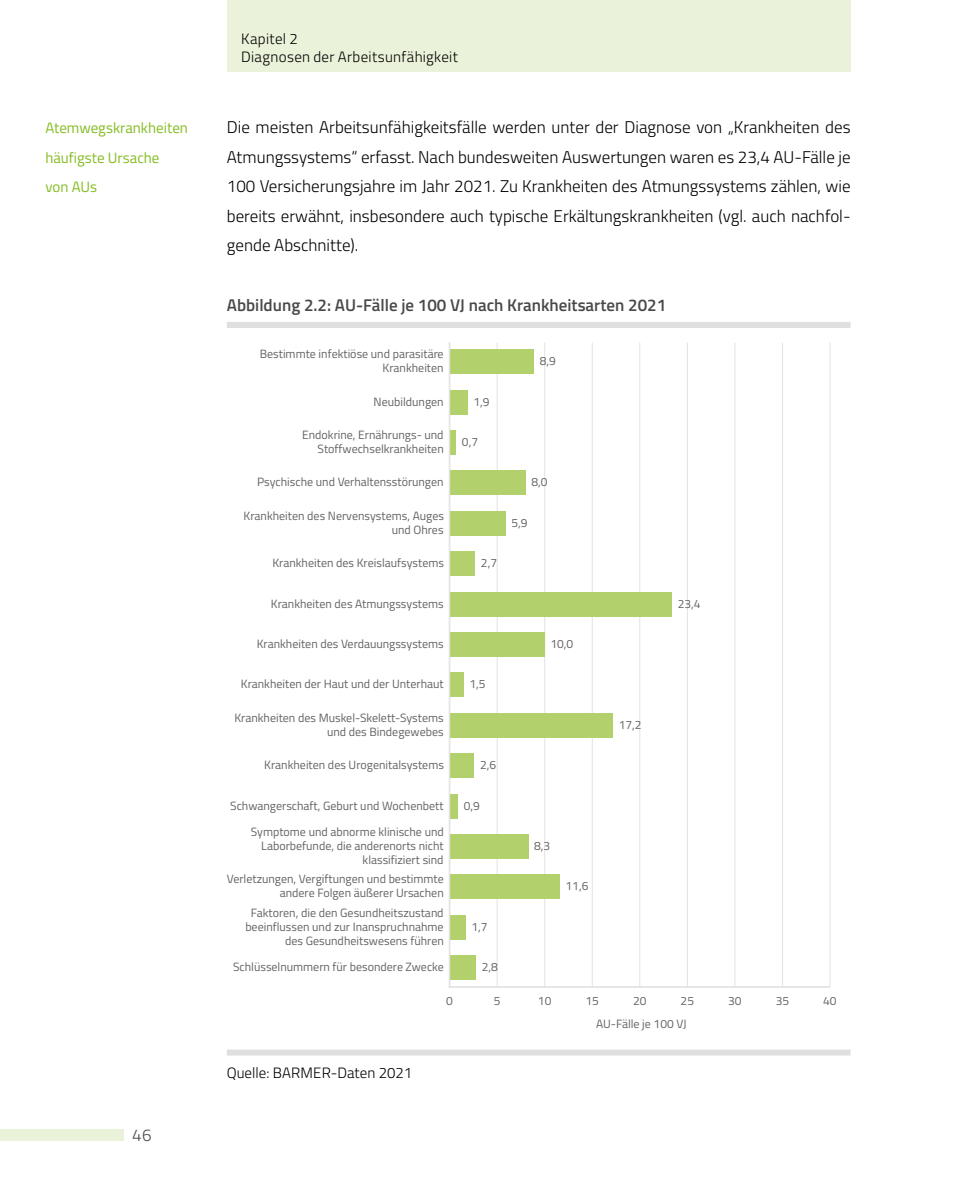
<style>
.page{position:relative;width:964px;height:1191px;background:#fff}
.page>*{position:absolute;margin:0;border:0;box-sizing:border-box;transform-origin:0 0}
.C-Fließtexte_C-01-P-FL{font:300 17px/29.6px "Titillium";color:#000;text-align:justify}
.t1{font:600 17px "Titillium";color:#494948}
.t2{font:300 17px "Titillium";color:#494948}
.t3{font:300 15px/18px "Titillium";letter-spacing:.015em;color:#000}
.t4{font:15px/29.6px "Titillium";color:#85bc22}
.t5{font:12px/14px "Titillium";color:#636362;text-align:right}
</style>
<div class="page">
<div style="left:227px;top:0;width:623px;height:71px;background:#eaf2d9"></div>
<div style="left:227px;top:322px;width:623px;height:6px;background:#dfdfe0"></div>
<div style="left:227px;top:1049px;width:623px;height:6px;background:#dfdfe0"></div>
<hr style="left:497px;top:342px;width:1px;height:645px;background:#e3e3e3">
<hr style="left:544px;top:342px;width:1px;height:645px;background:#e3e3e3">
<hr style="left:592px;top:342px;width:1px;height:645px;background:#e3e3e3">
<hr style="left:639px;top:342px;width:1px;height:645px;background:#e3e3e3">
<hr style="left:687px;top:342px;width:1px;height:645px;background:#e3e3e3">
<hr style="left:734px;top:342px;width:1px;height:645px;background:#e3e3e3">
<hr style="left:782px;top:342px;width:1px;height:645px;background:#e3e3e3">
<hr style="left:829px;top:342px;width:1px;height:645px;background:#e3e3e3">
<div style="left:450px;top:349px;width:84px;height:25px;background:#b2d06c"></div>
<div style="left:450px;top:390px;width:18px;height:24px;background:#b2d06c"></div>
<div style="left:450px;top:430px;width:6px;height:25px;background:#b2d06c"></div>
<div style="left:450px;top:470px;width:76px;height:25px;background:#b2d06c"></div>
<div style="left:450px;top:511px;width:56px;height:25px;background:#b2d06c"></div>
<div style="left:450px;top:551px;width:25px;height:25px;background:#b2d06c"></div>
<div style="left:450px;top:592px;width:222px;height:24px;background:#b2d06c"></div>
<div style="left:450px;top:632px;width:95px;height:25px;background:#b2d06c"></div>
<div style="left:450px;top:672px;width:14px;height:25px;background:#b2d06c"></div>
<div style="left:450px;top:713px;width:163px;height:24px;background:#b2d06c"></div>
<div style="left:450px;top:753px;width:24px;height:25px;background:#b2d06c"></div>
<div style="left:450px;top:793px;width:8px;height:25px;background:#b2d06c"></div>
<div style="left:450px;top:834px;width:78px;height:25px;background:#b2d06c"></div>
<div style="left:450px;top:874px;width:110px;height:25px;background:#b2d06c"></div>
<div style="left:450px;top:915px;width:16px;height:24px;background:#b2d06c"></div>
<div style="left:450px;top:955px;width:26px;height:25px;background:#b2d06c"></div>
<hr style="left:449px;top:986px;width:380px;height:1px;background:#e3e3e3">
<hr style="left:449px;top:342px;width:1px;height:645px;background:#e3e3e3">
<div style="left:0;top:1129px;width:123px;height:11px;background:#eaf2d9"></div>
<p class="t4" style="left:45px;top:112px;width:144px">Atemwegskrankheiten häufigste Ursache<br>von AUs</p>
<h1 class="t2" style="left:132px;top:1122px;width:21px">46</h1>
<p class="t3" style="left:241px;top:29px;width:218px">Kapitel 2<br>Diagnosen der Arbeitsunfähigkeit</p>
<p class="C-Fließtexte_C-01-P-FL" style="left:227px;top:111px;width:625px">Die meisten Arbeitsunfähigkeitsfälle werden unter der Diagnose von „Krankheiten des Atmungssystems“ erfasst. Nach bundesweiten Auswertungen waren es 23,4 AU-Fälle je 100 Versicherungsjahre im Jahr 2021. Zu Krankheiten des Atmungssystems zählen, wie bereits erwähnt, insbesondere auch typische Erkältungskrankheiten (vgl. auch nachfol&shy;gende Abschnitte).</p>
<p class="t1" style="left:227px;top:292px;width:441px">Abbildung 2.2: AU-Fälle je 100 VJ nach Krankheitsarten 2021</p>
<p class="t5" style="left:260px;top:346px;width:185px">Bestimmte infektiöse und parasitäre<br>Krankheiten</p>
<p class="t5" style="left:374px;top:394px;width:72px">Neubildungen</p>
<p class="t5" style="left:302px;top:427px;width:143px">Endokrine, Ernährungs- und<br>Stoffwechselkrankheiten</p>
<p class="t5" style="left:257px;top:474px;width:188px">Psychische und Verhaltensstörungen</p>
<p class="t5" style="left:244px;top:508px;width:202px">Krankheiten des Nervensystems, Auges und Ohres</p>
<p class="t5" style="left:272px;top:555px;width:173px">Krankheiten des Kreislaufsystems</p>
<p class="t5" style="left:271px;top:596px;width:174px">Krankheiten des Atmungssystems</p>
<p class="t5" style="left:257px;top:636px;width:189px">Krankheiten des Verdauungssystems</p>
<p class="t5" style="left:241px;top:676px;width:204px">Krankheiten der Haut und der Unterhaut</p>
<p class="t5" style="left:234px;top:710px;width:211px">Krankheiten des Muskel-Skelett-Systems und des Bindegewebes</p>
<p class="t5" style="left:264px;top:757px;width:181px">Krankheiten des Urogenitalsystems</p>
<p class="t5" style="left:230px;top:797px;width:215px">Schwangerschaft, Geburt und Wochenbett</p>
<p class="t5" style="left:251px;top:824px;width:195px">Symptome und abnorme klinische und<br>Laborbefunde, die anderenorts nicht klassifiziert sind</p>
<p class="t5" style="left:227px;top:871px;width:218px">Verletzungen, Vergiftungen und bestimmte andere Folgen äußerer Ursachen</p>
<p class="t5" style="left:245px;top:905px;width:200px">Faktoren, die den Gesundheitszustand beeinflussen und zur Inanspruchnahme des Gesundheitswesens führen</p>
<p class="t5" style="left:233px;top:959px;width:212px">Schlüsselnummern für besondere Zwecke</p>
<p class="t5" style="left:473px;top:394px;width:18px">1,9</p>
<p class="t5" style="left:462px;top:434px;width:18px">0,7</p>
<p class="t5" style="left:481px;top:555px;width:18px">2,7</p>
<p class="t5" style="left:540px;top:353px;width:18px">8,9</p>
<p class="t5" style="left:531px;top:474px;width:18px">8,0</p>
<p class="t5" style="left:511px;top:515px;width:18px">5,9</p>
<p class="t5" style="left:469px;top:676px;width:18px">1,5</p>
<p class="t5" style="left:550px;top:636px;width:24px">10,0</p>
<p class="t5" style="left:480px;top:757px;width:18px">2,6</p>
<p class="t5" style="left:464px;top:797px;width:18px">0,9</p>
<p class="t5" style="left:471px;top:919px;width:18px">1,7</p>
<p class="t5" style="left:482px;top:959px;width:18px">2,8</p>
<p class="t5" style="left:534px;top:838px;width:18px">8,3</p>
<p class="t5" style="left:565px;top:878px;width:24px">11,6</p>
<p class="t5" style="left:619px;top:717px;width:24px">17,2</p>
<p class="t5" style="left:678px;top:596px;width:24px">23,4</p>
<p class="t5" style="left:446px;top:993px;width:8px">0</p>
<p class="t5" style="left:494px;top:993px;width:8px">5</p>
<p class="t5" style="left:538px;top:993px;width:15px">10</p>
<p class="t5" style="left:585px;top:993px;width:15px">15</p>
<p class="t5" style="left:633px;top:993px;width:15px">20</p>
<p class="t5" style="left:680px;top:993px;width:15px">25</p>
<p class="t5" style="left:728px;top:993px;width:15px">30</p>
<p class="t5" style="left:776px;top:993px;width:15px">35</p>
<p class="t5" style="left:823px;top:993px;width:15px">40</p>
<p class="t3" style="left:227px;top:1063px;width:187px">Quelle: BARMER-Daten 2021</p>
<p class="t5" style="left:596px;top:1016px;width:92px">AU-Fälle je 100 VJ</p>
</div>
